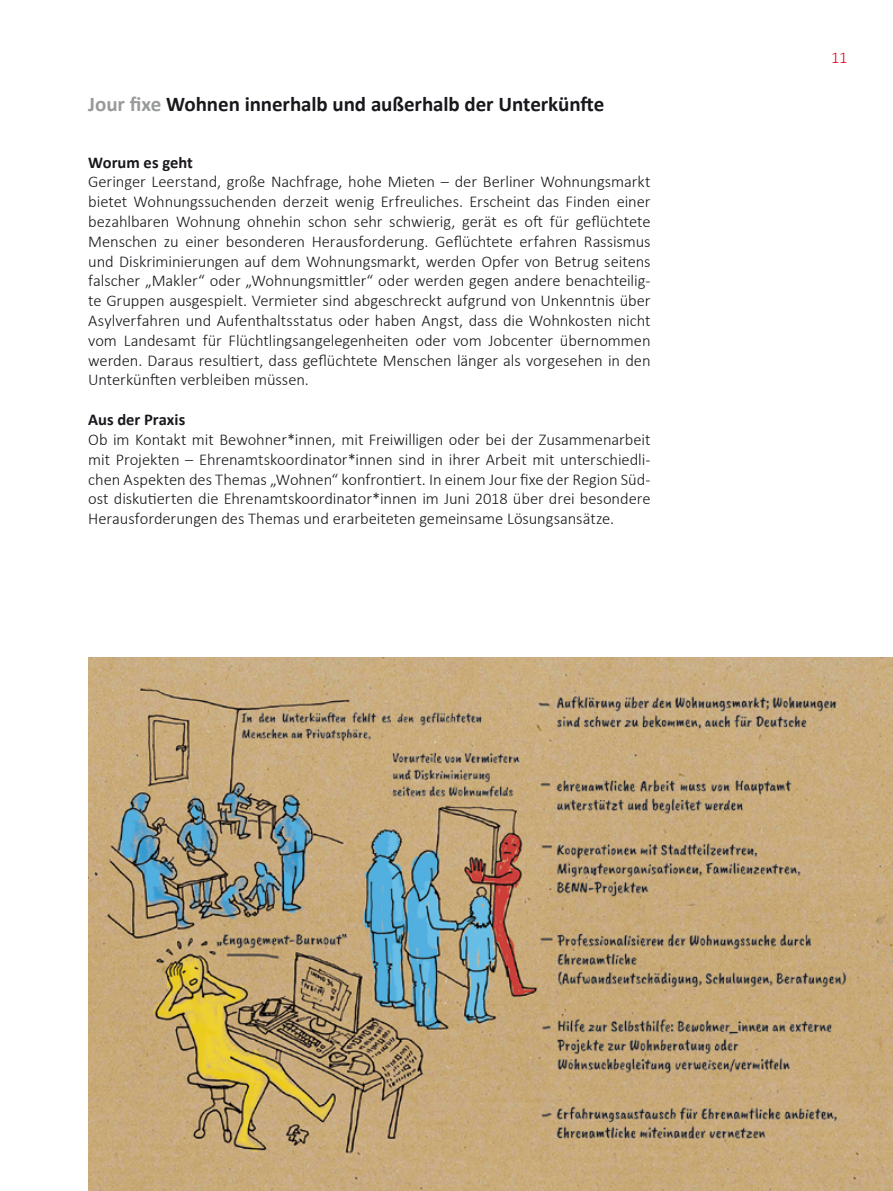
<style>
.page{position:relative;width:893px;height:1191px;background:#fff}
.page>*{position:absolute;margin:0;border:0;box-sizing:border-box;transform-origin:0 0}
.t1{font:700 21px "Calibri";letter-spacing:-.005em;color:#1a171c}
.t2{font:300 16.5px/19.8px "Calibri";letter-spacing:-.005em;color:#1a171c;text-align:justify}
.t3{font:700 16.5px "Calibri";color:#1a171c}
.t4{font:300 16.5px "Calibri";color:#e2001a}
.s1{color:#98999b}
</style>
<div class="page">
<img style="left:88px;top:658px;width:805px;height:533px">
<p class="t1" style="left:88px;top:91px;width:518px"><span class="s1">Jour fixe</span> Wohnen innerhalb und außerhalb der Unterkünfte</p>
<p class="t3" style="left:88px;top:151px;width:106px">Worum es geht</p>
<p class="t2" style="left:88px;top:172px;width:564px">Geringer Leerstand, große Nachfrage, hohe Mieten – der Berliner Wohnungsmarkt bietet Wohnungssuchenden derzeit wenig Erfreuliches. Erscheint das Finden einer bezahlbaren Wohnung ohnehin schon sehr schwierig, gerät es oft für geflüchtete Menschen zu einer besonderen Herausforderung. Geflüchtete erfahren Rassismus und Diskriminierungen auf dem Wohnungsmarkt, werden Opfer von Betrug seitens falscher „Makler“ oder „Wohnungsmittler“ oder werden gegen andere benachteilig&shy;te Gruppen ausgespielt. Vermieter sind abgeschreckt aufgrund von Unkenntnis über Asylverfahren und Aufenthaltsstatus oder haben Angst, dass die Wohnkosten nicht vom Landesamt für Flüchtlingsangelegenheiten oder vom Jobcenter übernommen werden. Daraus resultiert, dass geflüchtete Menschen länger als vorgesehen in den Unterkünften verbleiben müssen.</p>
<p class="t3" style="left:88px;top:409px;width:99px">Aus der Praxis</p>
<p class="t2" style="left:88px;top:429px;width:564px">Ob im Kontakt mit Bewohner*innen, mit Freiwilligen oder bei der Zusammenarbeit mit Projekten – Ehrenamtskoordinator*innen sind in ihrer Arbeit mit unterschiedli&shy;chen Aspekten des Themas „Wohnen“ konfrontiert. In einem Jour fixe der Region Süd&shy;ost diskutierten die Ehrenamtskoordinator*innen im Juni 2018 über drei besondere Herausforderungen des Themas und erarbeiteten gemeinsame Lösungsansätze.</p>
<p class="t4" style="left:831px;top:48px;width:18px">11</p>
</div>
